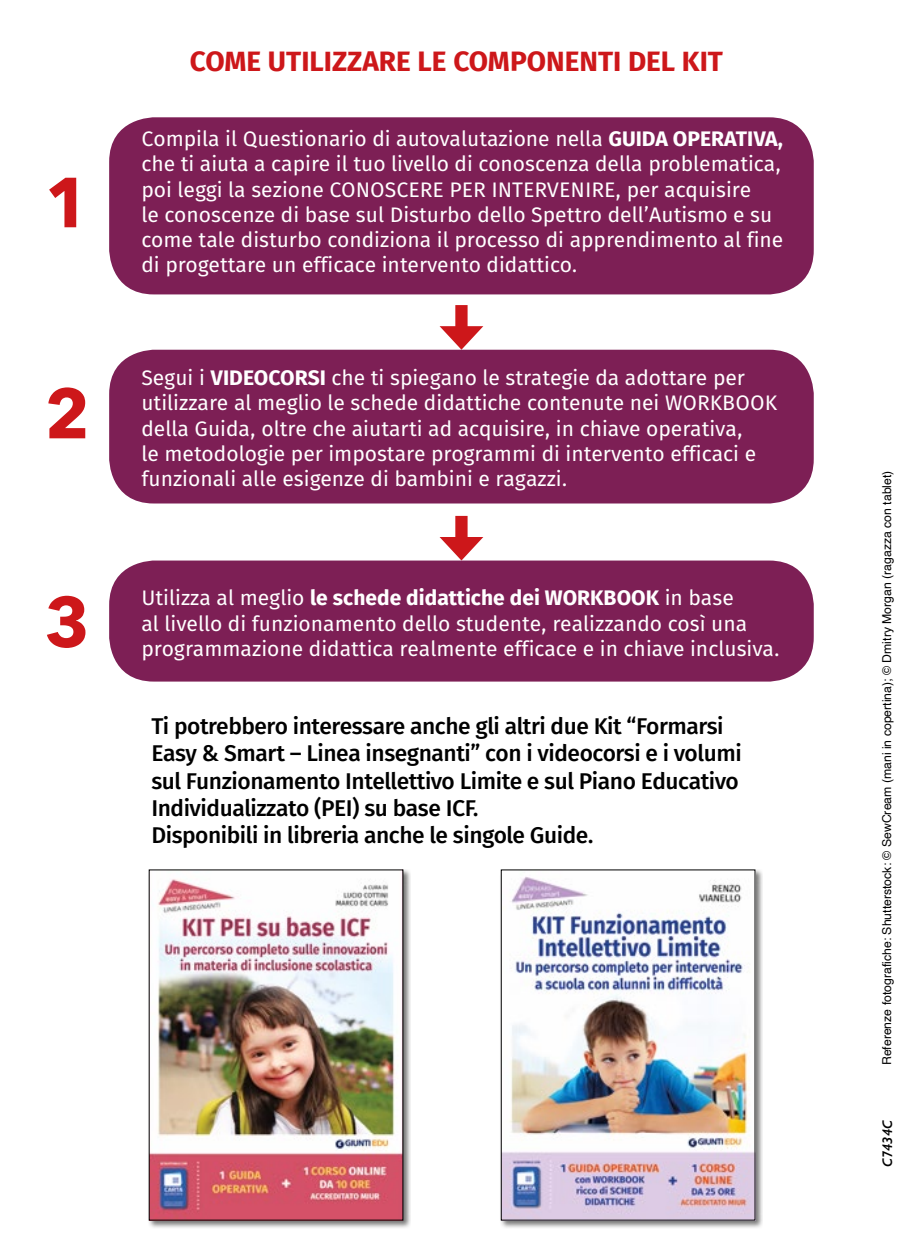
<style>
.page{position:relative;width:913px;height:1260px;background:#fff}
.page>*{position:absolute;margin:0;border:0;box-sizing:border-box;transform-origin:0 0}
.t1{font:700 70px "Avenir Next";color:#cd171a}
.t2{font:700 28px "Fira Sans";color:#cd171a}
.t3{font:22.75px/27.3px "Fira Sans OT Medium";letter-spacing:-.02em;color:#000}
.t4{font:21px/25.2px "Fira Sans OT";color:#fff}
.t5{font:italic 600 14px "Gill Sans";color:#000}
.t6{font:12.25px "Helvetica";color:#000}
.s1{font-weight:700}
</style>
<div class="page">
<div style="left:455px;top:305px;width:12px;height:30px;background:#cd171a"></div>
<svg style="left:439px;top:326px;width:44px;height:24px"></svg>
<div style="left:455px;top:516px;width:12px;height:30px;background:#cd171a"></div>
<svg style="left:439px;top:537px;width:44px;height:24px"></svg>
<div style="left:109px;top:350px;width:705px;height:154px;background:#7d1f55;border-radius:45px"></div>
<div style="left:109px;top:117px;width:705px;height:177px;background:#7d1f55;border-radius:45px"></div>
<div style="left:109px;top:561px;width:705px;height:121px;background:#7d1f55;border-radius:45px"></div>
<div style="left:147px;top:869px;width:264px;height:360px;background:#4a4a49;opacity:.75"></div>
<img style="left:151px;top:871px;width:250px;height:348px">
<div style="left:499px;top:869px;width:264px;height:360px;background:#4a4a49;opacity:.75"></div>
<img style="left:503px;top:871px;width:250px;height:348px">
<h1 class="t1" style="left:45px;top:142px;width:47px">1</h1>
<h1 class="t1" style="left:45px;top:353px;width:47px">2</h1>
<h1 class="t1" style="left:45px;top:562px;width:47px">3</h1>
<h2 class="t2" style="left:190px;top:37px;width:534px">COME UTILIZZARE LE COMPONENTI DEL KIT</h2>
<p class="t4" style="left:141px;top:128px;width:643px">Compila il Questionario di autovalutazione nella <span class="s1">GUIDA OPERATIVA, </span>che ti aiuta a capire il tuo livello di conoscenza della problematica, poi leggi la sezione CONOSCERE PER INTERVENIRE, per acquisire<br>le conoscenze di base sul Disturbo dello Spettro dell’Autismo e su come tale disturbo condiziona il processo di apprendimento al fine di progettare un efficace intervento didattico.</p>
<p class="t4" style="left:141px;top:367px;width:637px">Segui i <span class="s1">VIDEOCORSI</span> che ti spiegano le strategie da adottare per utilizzare al meglio le schede didattiche contenute nei WORKBOOK della Guida, oltre che aiutarti ad acquisire, in chiave operativa,<br>le metodologie per impostare programmi di intervento efficaci e funzionali alle esigenze di bambini e ragazzi.</p>
<p class="t4" style="left:141px;top:587px;width:640px">Utilizza al meglio <span class="s1">le schede didattiche dei WORKBOOK</span> in base<br>al livello di funzionamento dello studente, realizzando così una programmazione didattica realmente efficace e in chiave inclusiva.</p>
<p class="t3" style="left:151px;top:714px;width:592px">Ti potrebbero interessare anche gli altri due Kit “Formarsi Easy &amp; Smart – Linea insegnanti” con i videocorsi e i volumi sul Funzionamento Intellettivo Limite e sul Piano Educativo Individualizzato (PEI) su base ICF.<br>Disponibili in libreria anche le singole Guide.</p>
<p class="t6" style="left:877px;top:1065px;width:596px;rotate:-90deg">Referenze fotografiche: Shutterstock: © SewCream (mani in copertina); © Dmitry Morgan (ragazza con tablet)</p>
<p class="t5" style="left:879px;top:1167px;width:48px;rotate:-90deg">C7434C</p>
</div>
